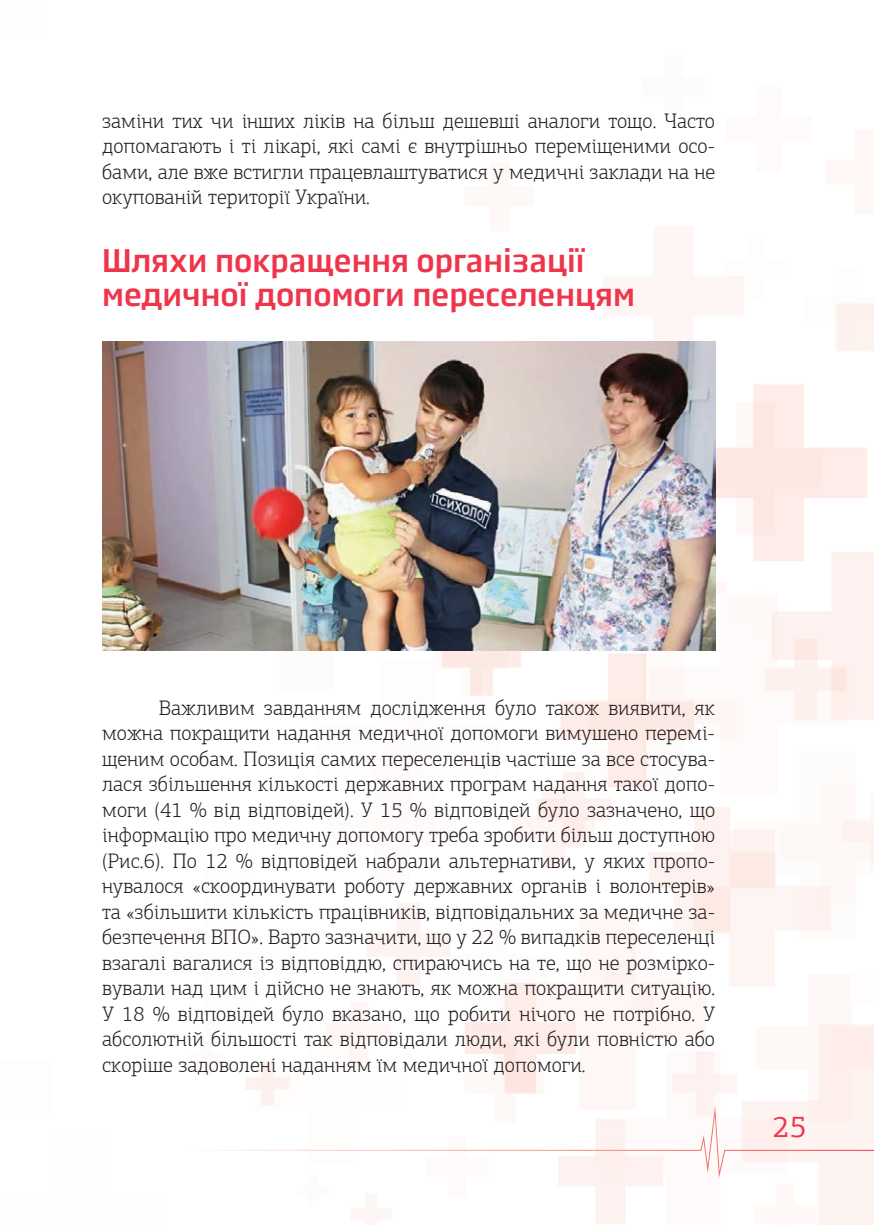
<style>
.page{position:relative;width:874px;height:1225px;background:#fff}
.page>*{position:absolute;margin:0;border:0;box-sizing:border-box;transform-origin:0 0}
.t1{font:700 32px/34px "Swedbank Sans";color:#ee354b}
.t2{font:30px "PF Agora Slab Pro";color:#ee354b}
.t3{font:300 21px/25.6px "PF Agora Slab Pro";color:#231f20;text-align:justify}
</style>
<div class="page">
<img style="left:102px;top:227px;width:771px;height:998px">
<svg style="left:102px;top:1106px;width:771px;height:72px"></svg>
<img style="left:102px;top:342px;width:612px;height:309px">
<p class="t3" style="left:102px;top:110px;width:614px">заміни тих чи інших ліків на більш дешевші аналоги тощо. Часто допомагають і ті лікарі, які самі є внутрішньо переміщеними осо&shy;бами, але вже встигли працевлаштуватися у медичні заклади на не окупованій території України.</p>
<h1 class="t1" style="left:102px;top:246px;width:534px">Шляхи покращення організації медичної допомоги переселенцям</h1>
<p class="t3" style="left:102px;top:696px;width:614px;text-indent:57px">Важливим завданням дослідження було також виявити, як можна покращити надання медичної допомоги вимушено перемі&shy;щеним особам. Позиція самих переселенців частіше за все стосува&shy;лася збільшення кількості державних програм надання такої допо&shy;моги (41 % від відповідей). У 15 % відповідей було зазначено, що інформацію про медичну допомогу треба зробити більш доступною (Рис.6). По 12 % відповідей набрали альтернативи, у яких пропо&shy;нувалося «скоординувати роботу державних органів і волонтерів» та «збільшити кількість працівників, відповідальних за медичне за&shy;безпечення ВПО». Варто зазначити, що у 22 % випадків переселенці взагалі вагалися із відповіддю, спираючись на те, що не розмірко&shy;вували над цим і дійсно не знають, як можна покращити ситуацію.<br>У 18 % відповідей було вказано, що робити нічого не потрібно. У абсолютній більшості так відповідали люди, які були повністю або скоріше задоволені наданням їм медичної допомоги.</p>
<h2 class="t2" style="left:772px;top:1114px;width:35px">25</h2>
</div>
